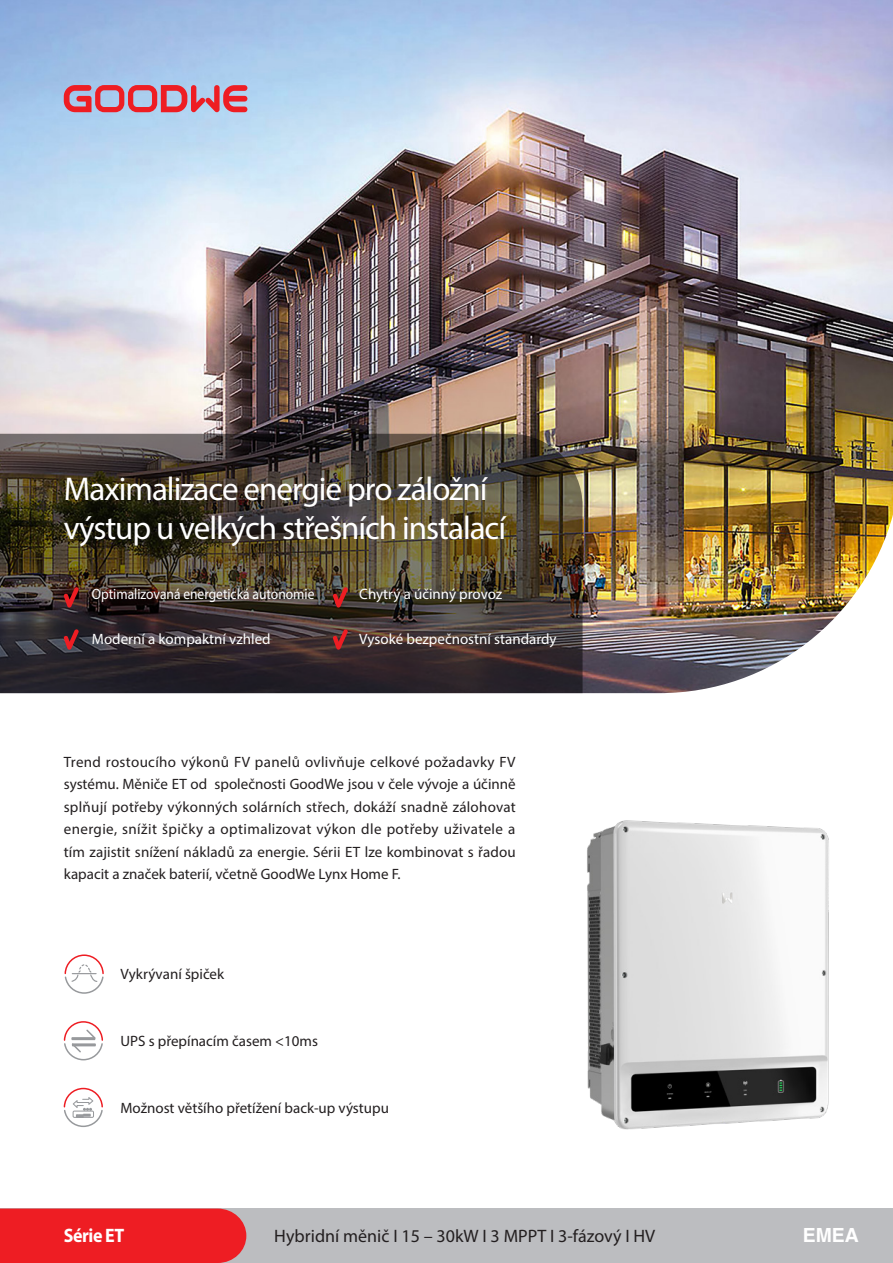
<style>
.page{position:relative;width:893px;height:1263px;background:#fff}
.page>*{position:absolute;margin:0;border:0;box-sizing:border-box;transform-origin:0 0}
.t1{font:33px/39.6px "Myriad Pro";letter-spacing:-.03em;color:#fff}
.t2{font:700 19.5px "Myriad Pro";letter-spacing:-.025em;color:#fff;scale:.92 1}
.t3{font:700 19.5px "Helvetica";color:#fff}
.t4{font:18px "Myriad Pro";color:#231f20}
.t5{font:15px/22.5px "Myriad Pro";color:#231f20;text-align:justify}
.t6{font:15px "Myriad Pro";color:#fff}
.t7{font:15px "Myriad Pro";color:#fff;scale:.9 1}
</style>
<div class="page">
<img style="left:0;top:0;width:893px;height:693px">
<svg style="left:64px;top:85px;width:183px;height:27px;background:#cd7285"></svg>
<img style="left:0;top:434px;width:583px;height:259px">
<div style="left:0;top:1208px;width:893px;height:55px;background:#bcbdc0"></div>
<div style="left:0;top:1208px;width:246px;height:55px;background:#ee1d23"></div>
<img style="left:587px;top:820px;width:242px;height:310px">
<svg style="left:64px;top:587px;width:15px;height:21px"></svg>
<svg style="left:333px;top:587px;width:15px;height:21px"></svg>
<svg style="left:64px;top:629px;width:15px;height:21px"></svg>
<svg style="left:333px;top:629px;width:15px;height:21px"></svg>
<svg style="left:63px;top:1021px;width:40px;height:40px"></svg>
<svg style="left:63px;top:1087px;width:40px;height:40px"></svg>
<svg style="left:64px;top:954px;width:40px;height:40px"></svg>
<p class="t1" style="left:64px;top:468px;width:444px">Maximalizace energie pro záložní výstup u velkých střešních instalací</p>
<p class="t7" style="left:92px;top:585px;width:249px">Optimalizovaná energetická autonomie</p>
<p class="t6" style="left:359px;top:585px;width:145px">Chytrý a účinný provoz</p>
<p class="t6" style="left:92px;top:629px;width:180px">Moderní a kompaktní vzhled</p>
<p class="t6" style="left:359px;top:629px;width:199px">Vysoké bezpečnostní standardy</p>
<p class="t5" style="left:64px;top:750px;width:454px">Trend rostoucího výkonů FV panelů ovlivňuje celkové požadavky FV systému. Měniče ET od společnosti GoodWe jsou v čele vývoje a účinně splňují potřeby výkonných solárních střech, dokáží snadně zálohovat energie, snížit špičky a optimalizovat výkon dle potřeby uživatele a tím zajistit snížení nákladů za energie. Sérii ET lze kombinovat s řadou kapacit a značek baterií, včetně GoodWe Lynx Home F.</p>
<p class="t5" style="left:120px;top:963px;width:105px">Vykrývaní špiček</p>
<p class="t5" style="left:120px;top:1029px;width:199px">UPS s přepínacím časem &lt;10ms</p>
<p class="t5" style="left:120px;top:1096px;width:270px">Možnost většího přetížení back-up výstupu</p>
<p class="t2" style="left:64px;top:1222px;width:67px">Série ET</p>
<p class="t4" style="left:274px;top:1224px;width:382px">Hybridní měnič I 15 – 30kW I 3 MPPT I 3-fázový I HV</p>
<p class="t3" style="left:803px;top:1223px;width:58px">EMEA</p>
</div>
